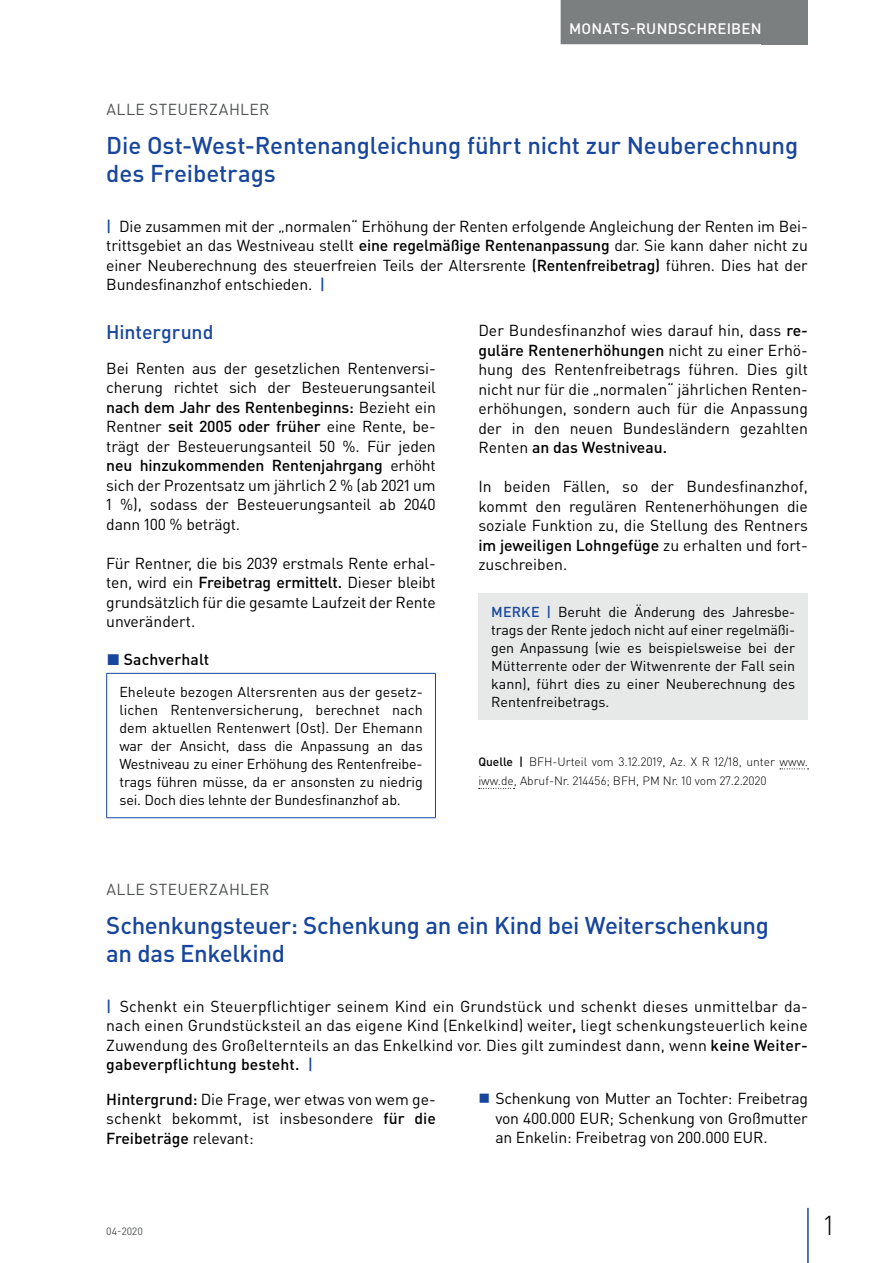
<style>
.page{position:relative;width:893px;height:1263px;background:#fff}
.page>*{position:absolute;margin:0;border:0;box-sizing:border-box;transform-origin:0 0}
.t1{font:300 27px "DIN Pro";color:#000002}
.t2{font:500 24px/28.5px "DIN Pro";letter-spacing:-.01em;color:#18469d}
.t3{font:500 19.5px "DIN Pro";letter-spacing:-.005em;color:#18469d}
.t4{font:15.75px/19.5px "DIN Pro";letter-spacing:-.01em;color:#000002;text-align:justify}
.t5{font:15.75px "DIN Pro";letter-spacing:.025em;color:#4f5152}
.t6{font:500 15.75px "DIN Pro";letter-spacing:.005em;color:#000002}
.t7{font:500 15px "DIN Pro";letter-spacing:.015em;color:#fff}
.t8{font:14.25px/18px "DIN Pro";letter-spacing:-.01em;color:#000002;text-align:justify}
.t9{font:300 12px/19.5px "DIN Pro";color:#000002}
.t10{font:10.5px "DIN Pro";color:#4f5152}
.s1{font-weight:500;color:#18469d}
.s2{font-weight:500}
.s3{color:#18469d}
</style>
<div class="page">
<div style="left:762px;top:0;width:46px;height:44px;background:#7c7f7f"></div>
<hr style="left:807px;top:1208px;width:2px;height:55px;background:#18469d">
<div style="left:561px;top:0;width:209px;height:44px;background:#7c7f7f"></div>
<hr style="left:106px;top:673px;width:330px;height:1px;background:#18469d">
<hr style="left:106px;top:674px;width:1px;height:143px;background:#18469d">
<hr style="left:435px;top:674px;width:1px;height:143px;background:#18469d">
<hr style="left:106px;top:817px;width:330px;height:1px;background:#18469d">
<svg style="left:780px;top:768px;width:28px;height:1px"></svg>
<svg style="left:479px;top:788px;width:35px;height:1px"></svg>
<div style="left:478px;top:593px;width:330px;height:127px;background:#e6e9e8"></div>
<p class="t7" style="left:569px;top:18px;width:194px">MONATS-RUNDSCHREIBEN</p>
<p class="t5" style="left:106px;top:98px;width:165px">ALLE STEUERZAHLER</p>
<h2 class="t2" style="left:106px;top:130px;width:693px">Die Ost-West-Rentenangleichung führt nicht zur Neuberechnung des Freibetrags</h2>
<p class="t4" style="left:106px;top:216px;width:703px"><span class="s1">|</span> Die zusammen mit der „normalen“ Erhöhung der Renten erfolgende Angleichung der Renten im Bei&shy;trittsgebiet an das Westniveau stellt <span class="s2">eine regelmäßige Rentenanpassung</span> dar. Sie kann daher nicht zu einer Neuberechnung des steuerfreien Teils der Altersrente <span class="s2">(Rentenfreibetrag)</span> führen. Dies hat der Bundesfinanzhof entschieden. <span class="s1">|</span></p>
<p class="t3" style="left:106px;top:319px;width:109px">Hintergrund</p>
<p class="t4" style="left:106px;top:358px;width:331px">Bei Renten aus der gesetzlichen Rentenversi&shy;cherung richtet sich der Besteuerungsanteil <span class="s2">nach dem Jahr des Rentenbeginns:</span> Bezieht ein Rentner <span class="s2">seit 2005 oder früher</span> eine Rente, be&shy;trägt der Besteuerungsanteil 50 %. Für jeden <span class="s2">neu hinzukommenden Rentenjahrgang</span> erhöht sich der Prozentsatz um jährlich 2 % (ab 2021 um 1 %), sodass der Besteuerungsanteil ab 2040 dann 100 % beträgt.</p>
<p class="t4" style="left:106px;top:553px;width:331px">Für Rentner, die bis 2039 erstmals Rente erhal&shy;ten, wird ein <span class="s2">Freibetrag ermittelt.</span> Dieser bleibt grundsätzlich für die gesamte Laufzeit der Rente unverändert.</p>
<p class="t6" style="left:107px;top:648px;width:104px"><span class="s3">◼</span> Sachverhalt</p>
<p class="t8" style="left:119px;top:682px;width:305px">Eheleute bezogen Altersrenten aus der gesetz&shy;lichen Rentenversicherung, berechnet nach dem aktuellen Rentenwert (Ost). Der Ehemann war der Ansicht, dass die Anpassung an das Westniveau zu einer Erhöhung des Rentenfreibe&shy;trags führen müsse, da er ansonsten zu niedrig sei. Doch dies lehnte der Bundesfinanzhof ab.</p>
<p class="t4" style="left:478px;top:320px;width:331px">Der Bundesfinanzhof wies darauf hin, dass <span class="s2">re&shy;guläre Rentenerhöhungen</span> nicht zu einer Erhö&shy;hung des Rentenfreibetrags führen. Dies gilt nicht nur für die „normalen“ jährlichen Renten&shy;erhöhungen, sondern auch für die Anpassung der in den neuen Bundesländern gezahlten Renten <span class="s2">an das Westniveau.</span></p>
<p class="t4" style="left:478px;top:476px;width:331px">In beiden Fällen, so der Bundesfinanzhof, kommt den regulären Rentenerhöhungen die soziale Funktion zu, die Stellung des Rentners <span class="s2">im jeweiligen Lohngefüge</span> zu erhalten und fort&shy;zuschreiben.</p>
<p class="t8" style="left:491px;top:602px;width:306px"><span class="s1">MERKE |</span> Beruht die Änderung des Jahresbe&shy;trags der Rente jedoch nicht auf einer regelmäßi&shy;gen Anpassung (wie es beispielsweise bei der Mütterrente oder der Witwenrente der Fall sein kann), führt dies zu einer Neuberechnung des Rentenfreibetrags.</p>
<p class="t9" style="left:478px;top:751px;width:331px"><span class="s2">Quelle |</span> BFH-Urteil vom 3.12.2019, Az. X R 12/18, unter www. iww.de, Abruf-Nr. 214456; BFH, PM Nr. 10 vom 27.2.2020</p>
<p class="t5" style="left:106px;top:878px;width:165px">ALLE STEUERZAHLER</p>
<h2 class="t2" style="left:106px;top:910px;width:664px">Schenkungsteuer: Schenkung an ein Kind bei Weiterschenkung an das Enkelkind</h2>
<p class="t4" style="left:106px;top:996px;width:703px"><span class="s1">|</span> Schenkt ein Steuerpflichtiger seinem Kind ein Grundstück und schenkt dieses unmittelbar da&shy;nach einen Grundstücksteil an das eigene Kind (Enkelkind) weiter<span class="s2">,</span> liegt schenkungsteuerlich keine Zuwendung des Großelternteils an das Enkelkind vor. Dies gilt zumindest dann, wenn <span class="s2">keine Weiter&shy;gabeverpflichtung besteht.</span> <span class="s1">|</span></p>
<p class="t4" style="left:106px;top:1089px;width:331px"><span class="s2">Hintergrund:</span> Die Frage, wer etwas von wem ge&shy;schenkt bekommt, ist insbesondere <span class="s2">für die Freibeträge</span> relevant:</p>
<p class="t4" style="left:495px;top:1088px;width:314px">Schenkung von Mutter an Tochter: Freibetrag von 400.000 EUR; Schenkung von Großmutter an Enkelin: Freibetrag von 200.000 EUR.</p>
<p class="t10" style="left:106px;top:1224px;width:38px">04-2020</p>
<h1 class="t1" style="left:824px;top:1207px;width:11px">1</h1>
</div>
